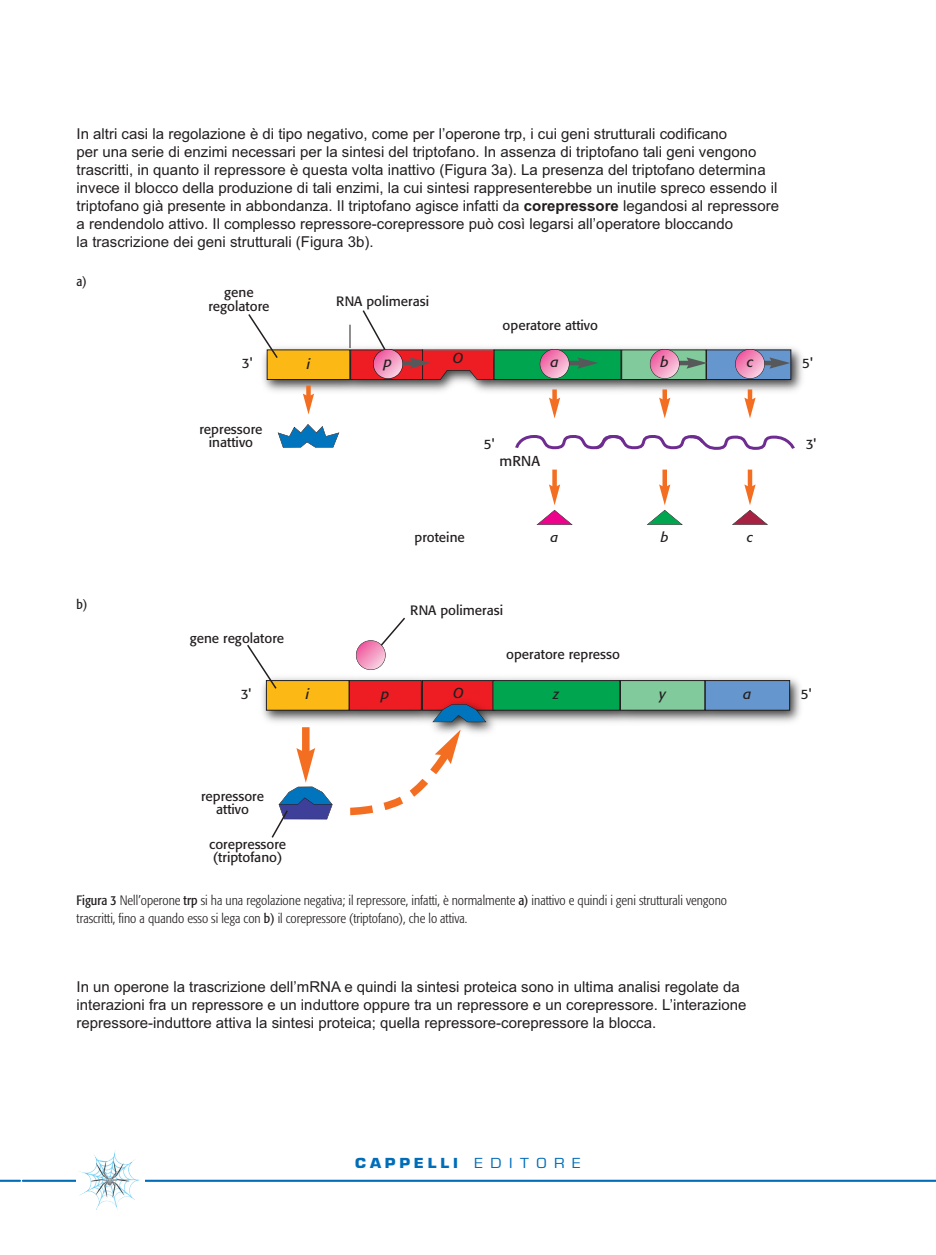
<style>
.page{position:relative;width:936px;height:1255px;background:#fff}
.page>*{position:absolute;margin:0;border:0;box-sizing:border-box;transform-origin:0 0}
.t1{font:15px/18px "Arial";color:#231f20}
.t2{font:italic 14.25px "Formata";color:#231f20}
.t3{font:14.25px "Formata";color:#231f20}
.t4{font:300 condensed 13.5px/18px "Formata";color:#231f20}
.t5{font:13.5px/13.5px "Formata";color:#231f20;text-align:center}
.t6{font:700 13.5px "Eurostile";letter-spacing:.25em;color:#006db8;scale:1.12 1}
.t7{font:condensed 13.5px "Formata";color:#231f20}
.t8{font:italic 13.5px "Formata";color:#231f20}
.s1{font-weight:700}
.s2{font-family:"Arial";font-size:15px}
.s3{font-weight:400}
</style>
<div class="page">
<img style="left:79px;top:1150px;width:57px;height:58px">
<svg style="left:0;top:1179px;width:935px;height:2px;background:#64a5d2"></svg>
<img style="left:263px;top:341px;width:539px;height:56px">
<div style="left:351px;top:350px;width:71px;height:29px;background:#ee1d23"></div>
<div style="left:350px;top:349px;width:73px;height:31px;border:1px solid #231f20"></div>
<hr style="left:400px;top:361px;width:14px;height:4px;background:#57585a">
<svg style="left:410px;top:349px;width:83px;height:31px;background:#d03034"></svg>
<img style="left:262px;top:677px;width:539px;height:51px">
<div style="left:267px;top:681px;width:81px;height:28px;background:#fcb814"></div>
<div style="left:266px;top:680px;width:83px;height:30px;border:1px solid #231f20"></div>
<div style="left:350px;top:681px;width:71px;height:28px;background:#ee1d23"></div>
<div style="left:349px;top:680px;width:72px;height:30px;border:1px solid #231f20"></div>
<div style="left:423px;top:681px;width:71px;height:28px;background:#ee1d23"></div>
<div style="left:422px;top:680px;width:72px;height:30px;border:1px solid #231f20"></div>
<div style="left:493px;top:681px;width:126px;height:28px;background:#00a54f"></div>
<div style="left:492px;top:680px;width:128px;height:30px;border:1px solid #231f20"></div>
<div style="left:620px;top:681px;width:84px;height:28px;background:#80ca9c"></div>
<div style="left:620px;top:680px;width:85px;height:30px;border:1px solid #231f20"></div>
<div style="left:705px;top:681px;width:84px;height:28px;background:#6696ce"></div>
<div style="left:705px;top:680px;width:85px;height:30px;border:1px solid #231f20"></div>
<img style="left:423px;top:696px;width:80px;height:37px">
<svg style="left:432px;top:704px;width:54px;height:18px"></svg>
<div style="left:302px;top:727px;width:7px;height:27px;background:#f36e21"></div>
<svg style="left:350px;top:729px;width:110px;height:87px"></svg>
<svg style="left:356px;top:617px;width:49px;height:52px"></svg>
<div style="left:356px;top:640px;width:29px;height:30px;border:1px solid #231f20;border-radius:50%"></div>
<svg style="left:247px;top:644px;width:31px;height:46px"></svg>
<div style="left:267px;top:350px;width:82px;height:29px;background:#fcb814"></div>
<div style="left:267px;top:349px;width:83px;height:31px;border:1px solid #231f20"></div>
<div style="left:494px;top:350px;width:126px;height:29px;background:#00a54f"></div>
<div style="left:493px;top:349px;width:128px;height:31px;border:1px solid #231f20"></div>
<div style="left:622px;top:350px;width:83px;height:29px;background:#80ca9c"></div>
<div style="left:621px;top:349px;width:85px;height:31px;border:1px solid #231f20"></div>
<div style="left:706px;top:350px;width:84px;height:29px;background:#6696ce"></div>
<div style="left:706px;top:349px;width:85px;height:31px;border:1px solid #231f20"></div>
<svg style="left:349px;top:325px;width:1px;height:23px"></svg>
<div style="left:306px;top:385px;width:5px;height:12px;background:#f36e21"></div>
<svg style="left:303px;top:393px;width:11px;height:21px"></svg>
<div style="left:662px;top:389px;width:5px;height:12px;background:#f36e21"></div>
<svg style="left:659px;top:397px;width:11px;height:21px"></svg>
<div style="left:552px;top:389px;width:5px;height:12px;background:#f36e21"></div>
<svg style="left:549px;top:397px;width:11px;height:21px"></svg>
<div style="left:747px;top:389px;width:5px;height:12px;background:#f36e21"></div>
<svg style="left:744px;top:397px;width:11px;height:21px"></svg>
<div style="left:552px;top:469px;width:5px;height:19px;background:#f36e21"></div>
<div style="left:662px;top:469px;width:5px;height:19px;background:#f36e21"></div>
<div style="left:747px;top:469px;width:5px;height:19px;background:#f36e21"></div>
<svg style="left:515px;top:435px;width:280px;height:15px"></svg>
<svg style="left:248px;top:314px;width:31px;height:46px"></svg>
<svg style="left:278px;top:424px;width:61px;height:23px"></svg>
<svg style="left:361px;top:310px;width:41px;height:67px"></svg>
<div style="left:373px;top:349px;width:30px;height:30px;border:1px solid #231f20;border-radius:50%"></div>
<hr style="left:567px;top:361px;width:14px;height:4px;background:#57585a">
<svg style="left:577px;top:357px;width:21px;height:11px"></svg>
<svg style="left:540px;top:349px;width:29px;height:29px"></svg>
<div style="left:539px;top:349px;width:30px;height:30px;border:1px solid #231f20;border-radius:50%"></div>
<hr style="left:676px;top:361px;width:14px;height:4px;background:#57585a">
<svg style="left:686px;top:357px;width:21px;height:11px"></svg>
<svg style="left:650px;top:349px;width:29px;height:29px"></svg>
<div style="left:649px;top:349px;width:30px;height:30px;border:1px solid #231f20;border-radius:50%"></div>
<svg style="left:735px;top:349px;width:55px;height:29px"></svg>
<div style="left:735px;top:349px;width:29px;height:30px;border:1px solid #231f20;border-radius:50%"></div>
<svg style="left:536px;top:484px;width:36px;height:41px"></svg>
<svg style="left:646px;top:484px;width:36px;height:41px"></svg>
<svg style="left:732px;top:484px;width:36px;height:41px"></svg>
<svg style="left:271px;top:748px;width:62px;height:90px"></svg>
<p class="t1" style="left:77px;top:124px;width:704px">In altri casi la regolazione è di tipo negativo, come per l’operone trp, i cui geni strutturali codificano<br>per una serie di enzimi necessari per la sintesi del triptofano. In assenza di triptofano tali geni vengono trascritti, in quanto il repressore è questa volta inattivo (Figura 3a). La presenza del triptofano determina invece il blocco della produzione di tali enzimi, la cui sintesi rappresenterebbe un inutile spreco essendo il triptofano già presente in abbondanza. Il triptofano agisce infatti da <span class="s1">corepressore</span> legandosi al repressore a rendendolo attivo. Il complesso repressore-corepressore può così legarsi all’operatore bloccando<br>la trascrizione dei geni strutturali (Figura 3b).</p>
<p class="t7" style="left:77px;top:275px;width:12px">a)</p>
<p class="t7" style="left:77px;top:598px;width:12px">b)</p>
<p class="t5" style="left:208px;top:287px;width:63px">gene regolatore</p>
<p class="t5" style="left:336px;top:295px;width:94px">RNA polimerasi</p>
<p class="t5" style="left:502px;top:320px;width:97px">operatore attivo</p>
<p class="t2" style="left:453px;top:351px;width:12px">O</p>
<p class="t2" style="left:384px;top:356px;width:10px">p</p>
<p class="t2" style="left:550px;top:356px;width:10px">a</p>
<p class="t2" style="left:660px;top:356px;width:10px">b</p>
<p class="t2" style="left:746px;top:356px;width:8px">c</p>
<p class="t5" style="left:242px;top:358px;width:12px">3<span class="s2">'</span></p>
<p class="t5" style="left:802px;top:358px;width:12px">5<span class="s2">'</span></p>
<p class="t2" style="left:307px;top:357px;width:5px">i</p>
<p class="t5" style="left:199px;top:423px;width:64px">repressore inattivo</p>
<p class="t5" style="left:190px;top:632px;width:96px">gene regolatore</p>
<p class="t5" style="left:484px;top:438px;width:12px">5<span class="s2">'</span></p>
<p class="t5" style="left:805px;top:438px;width:12px">3<span class="s2">'</span></p>
<p class="t3" style="left:499px;top:455px;width:42px">mRNA</p>
<p class="t5" style="left:414px;top:531px;width:52px">proteine</p>
<p class="t8" style="left:550px;top:531px;width:9px">a</p>
<p class="t8" style="left:660px;top:531px;width:9px">b</p>
<p class="t8" style="left:746px;top:531px;width:8px">c</p>
<p class="t5" style="left:410px;top:605px;width:94px">RNA polimerasi</p>
<p class="t5" style="left:506px;top:648px;width:115px">operatore represso</p>
<p class="t2" style="left:306px;top:688px;width:5px">i</p>
<p class="t2" style="left:381px;top:688px;width:10px">p</p>
<p class="t2" style="left:453px;top:686px;width:12px">O</p>
<p class="t2" style="left:553px;top:688px;width:8px">z</p>
<p class="t2" style="left:659px;top:688px;width:8px">y</p>
<p class="t2" style="left:743px;top:688px;width:10px">a</p>
<p class="t5" style="left:241px;top:688px;width:12px">3<span class="s2">'</span></p>
<p class="t5" style="left:800px;top:688px;width:12px">5<span class="s2">'</span></p>
<p class="t5" style="left:201px;top:790px;width:64px">repressore attivo</p>
<p class="t5" style="left:209px;top:838px;width:79px;text-align:left">corepressore (triptofano)</p>
<p class="t4" style="left:77px;top:891px;width:652px"><span class="s3">Figura 3</span> Nell’operone <span class="s3">trp</span> si ha una regolazione negativa; il repressore, infatti, è normalmente <span class="s3">a)</span> inattivo e quindi i geni strutturali vengono trascritti, fino a quando esso si lega con <span class="s3">b)</span> il corepressore (triptofano), che lo attiva.</p>
<p class="t1" style="left:77px;top:977px;width:671px">In un operone la trascrizione dell’mRNA e quindi la sintesi proteica sono in ultima analisi regolate da interazioni fra un repressore e un induttore oppure tra un repressore e un corepressore. L’interazione repressore-induttore attiva la sintesi proteica; quella repressore-corepressore la blocca.</p>
<p class="t6" style="left:355px;top:1157px;width:203px">CAPPELLI <span class="s3">E D I T O R E</span></p>
</div>
